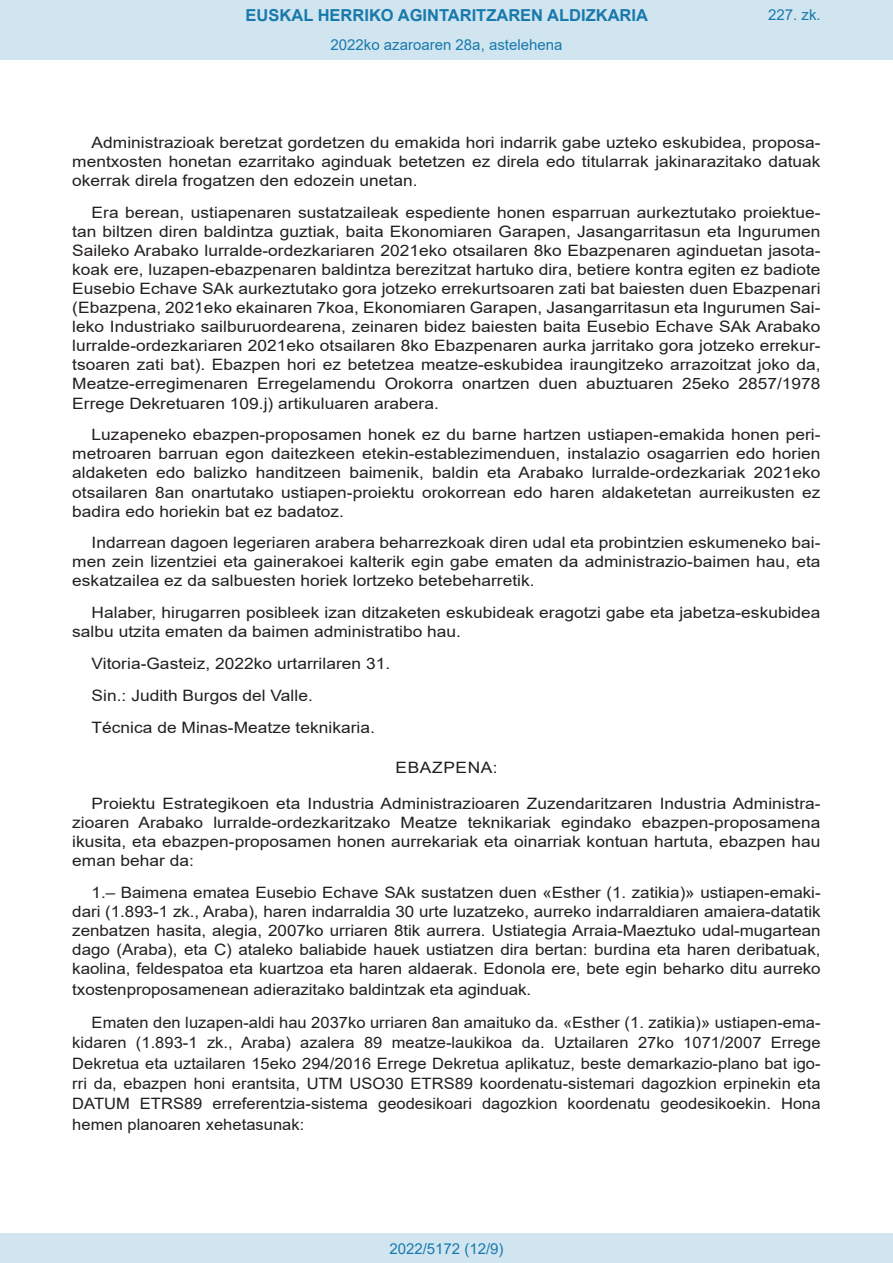
<style>
.page{position:relative;width:893px;height:1263px;background:#fff}
.page>*{position:absolute;margin:0;border:0;box-sizing:border-box;transform-origin:0 0}
.t1{font:700 16.5px "Arial";color:#1879ad}
.BOPVDetalle{font:15.6px/19px "Arial";color:#231f20;text-align:justify;scale:1.11 1}
.BOPVDetalle-2{font:15.6px/19.4px "Arial";color:#231f20;text-align:justify;scale:1.08 1}
.BOPVDetalle-3{font:15.6px/20.4px "Arial";color:#231f20;text-align:justify;scale:1.05 1}
.BOPVClave{font:15.6px "Arial";letter-spacing:.035em;color:#231f20;scale:1.11 1}
.Paginacion_Centro{font:15px "Arial";color:#1879ad}
</style>
<div class="page">
<div style="left:0;top:0;width:893px;height:60px;background:#d0e5f0"></div>
<div style="left:0;top:1233px;width:893px;height:30px;background:#d0e5f0"></div>
<p class="t1" style="left:246px;top:3px;width:404px">EUSKAL HERRIKO AGINTARITZAREN ALDIZKARIA</p>
<p class="Paginacion_Centro" style="left:331px;top:35px;width:233px">2022ko azaroaren 28a, astelehena</p>
<p class="Paginacion_Centro" style="left:768px;top:5px;width:54px">227. zk.</p>
<p class="BOPVDetalle" style="left:72px;top:133px;width:676px;text-indent:19px">Administrazioak beretzat gordetzen du emakida hori indarrik gabe uzteko eskubidea, proposa&shy;mentxosten honetan ezarritako aginduak betetzen ez direla edo titularrak jakinarazitako datuak okerrak direla frogatzen den edozein unetan.</p>
<p class="BOPVDetalle" style="left:72px;top:203px;width:676px;text-indent:19px">Era berean, ustiapenaren sustatzaileak espediente honen esparruan aurkeztutako proiektue&shy;tan biltzen diren baldintza guztiak, baita Ekonomiaren Garapen, Jasangarritasun eta Ingurumen Saileko Arabako lurralde-ordezkariaren 2021eko otsailaren 8ko Ebazpenaren aginduetan jasota&shy;koak ere, luzapen-ebazpenaren baldintza berezitzat hartuko dira, betiere kontra egiten ez badiote Eusebio Echave SAk aurkeztutako gora jotzeko errekurtsoaren zati bat baiesten duen Ebazpenari (Ebazpena, 2021eko ekainaren 7koa, Ekonomiaren Garapen, Jasangarritasun eta Ingurumen Sai&shy;leko Industriako sailburuordearena, zeinaren bidez baiesten baita Eusebio Echave SAk Arabako lurralde-ordezkariaren 2021eko otsailaren 8ko Ebazpenaren aurka jarritako gora jotzeko errekur&shy;tsoaren zati bat). Ebazpen hori ez betetzea meatze-eskubidea iraungitzeko arrazoitzat joko da, Meatze-erregimenaren Erregelamendu Orokorra onartzen duen abuztuaren 25eko 2857/1978<br>Errege Dekretuaren 109.j) artikuluaren arabera.</p>
<p class="BOPVDetalle" style="left:72px;top:425px;width:676px;text-indent:19px">Luzapeneko ebazpen-proposamen honek ez du barne hartzen ustiapen-emakida honen peri&shy;metroaren barruan egon daitezkeen etekin-establezimenduen, instalazio osagarrien edo horien aldaketen edo balizko handitzeen baimenik, baldin eta Arabako lurralde-ordezkariak 2021eko otsailaren 8an onartutako ustiapen-proiektu orokorrean edo haren aldaketetan aurreikusten ez badira edo horiekin bat ez badatoz.</p>
<p class="BOPVDetalle" style="left:72px;top:533px;width:676px;text-indent:19px">Indarrean dagoen legeriaren arabera beharrezkoak diren udal eta probintzien eskumeneko bai&shy;men zein lizentziei eta gainerakoei kalterik egin gabe ematen da administrazio-baimen hau, eta eskatzailea ez da salbuesten horiek lortzeko betebeharretik.</p>
<p class="BOPVDetalle" style="left:72px;top:603px;width:676px;text-indent:19px">Halaber, hirugarren posibleek izan ditzaketen eskubideak eragotzi gabe eta jabetza-eskubidea salbu utzita ematen da baimen administratibo hau.</p>
<p class="BOPVDetalle" style="left:92px;top:654px;width:270px">Vitoria-Gasteiz, 2022ko urtarrilaren 31.</p>
<p class="BOPVDetalle" style="left:92px;top:686px;width:201px">Sin.: Judith Burgos del Valle.</p>
<p class="BOPVDetalle" style="left:92px;top:718px;width:257px">Técnica de Minas-Meatze teknikaria.</p>
<p class="BOPVClave" style="left:396px;top:757px;width:93px">EBAZPENA:</p>
<p class="BOPVDetalle" style="left:72px;top:794px;width:676px;text-indent:19px">Proiektu Estrategikoen eta Industria Administrazioaren Zuzendaritzaren Industria Administra&shy;zioaren Arabako lurralde-ordezkaritzako Meatze teknikariak egindako ebazpen-proposamena ikusita, eta ebazpen-proposamen honen aurrekariak eta oinarriak kontuan hartuta, ebazpen hau eman behar da:</p>
<p class="BOPVDetalle-2" style="left:72px;top:883px;width:694px;text-indent:19px">1.– Baimena ematea Eusebio Echave SAk sustatzen duen «Esther (1. zatikia)» ustiapen-emaki&shy;dari (1.893-1 zk., Araba), haren indarraldia 30 urte luzatzeko, aurreko indarraldiaren amaiera-datatik zenbatzen hasita, alegia, 2007ko urriaren 8tik aurrera. Ustiategia Arraia-Maeztuko udal-mugartean dago (Araba), eta C) ataleko baliabide hauek ustiatzen dira bertan: burdina eta haren deribatuak, kaolina, feldespatoa eta kuartzoa eta haren aldaerak. Edonola ere, bete egin beharko ditu aurreko txostenproposamenean adierazitako baldintzak eta aginduak.</p>
<p class="BOPVDetalle-3" style="left:72px;top:1012px;width:714px;text-indent:19px">Ematen den luzapen-aldi hau 2037ko urriaren 8an amaituko da. «Esther (1. zatikia)» ustiapen-ema&shy;kidaren (1.893-1 zk., Araba) azalera 89 meatze-laukikoa da. Uztailaren 27ko 1071/2007 Errege Dekretua eta uztailaren 15eko 294/2016 Errege Dekretua aplikatuz, beste demarkazio-plano bat igo&shy;rri da, ebazpen honi erantsita, UTM USO30 ETRS89 koordenatu-sistemari dagozkion erpinekin eta DATUM ETRS89 erreferentzia-sistema geodesikoari dagozkion koordenatu geodesikoekin. Hona hemen planoaren xehetasunak:</p>
<p class="Paginacion_Centro" style="left:389px;top:1238px;width:116px">2022/5172 (12/9)</p>
</div>
